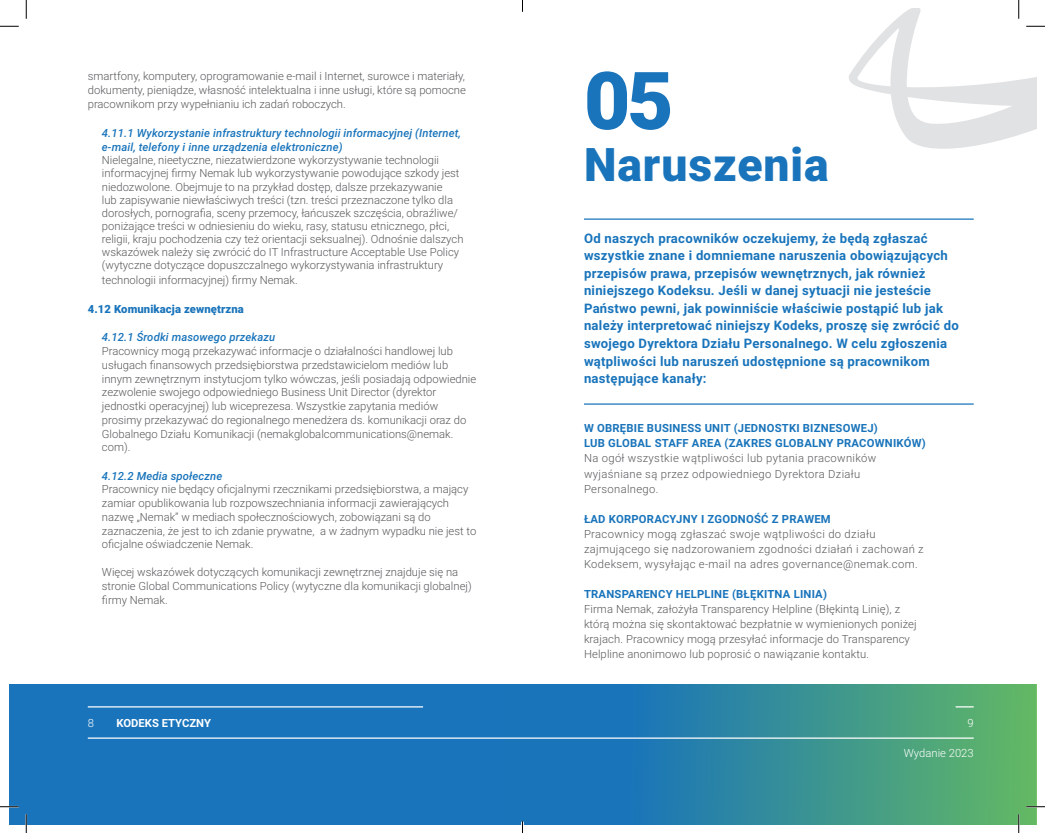
<style>
.page{position:relative;width:1045px;height:833px;background:#fff}
.page>*{position:absolute;margin:0;border:0;box-sizing:border-box;transform-origin:0 0}
.t1{font:900 80px "Roboto";color:#1974bb}
.t2{font:900 46.25px "Roboto";letter-spacing:.02em;color:#1974bb}
.t3{font:700 13.12px/17.5px "Roboto";letter-spacing:.02em;color:#1974bb}
.t4{font:300 11.25px/13.8px "Roboto";color:#57585a}
.t5{font:300 11.25px/15px "Roboto";letter-spacing:.03em;color:#57585a}
.t6{font:italic 500 11.25px/14.4px "Roboto";letter-spacing:.01em;color:#1974bb}
.t7{font:700 11.25px "Roboto";letter-spacing:.02em;color:#1974bb}
.t8{font:900 11.25px "Roboto";letter-spacing:.01em;color:#1974bb}
.t9{font:300 11.25px "Roboto";color:#fff}
.t10{font:700 11.25px "Roboto";color:#fff}
</style>
<div class="page">
<div style="left:9px;top:684px;width:513px;height:139px;background:#1974bb"></div>
<svg style="left:505px;top:684px;width:531px;height:139px;background:#368e99"></svg>
<hr style="left:88px;top:705px;width:335px;height:2px;background:#fff">
<svg style="left:955px;top:705px;width:18px;height:2px"></svg>
<hr style="left:88px;top:737px;width:885px;height:1px;background:#fff">
<hr style="left:584px;top:218px;width:389px;height:1px;background:#1974bb">
<hr style="left:584px;top:403px;width:389px;height:1px;background:#1974bb">
<svg style="left:0;top:25px;width:19px;height:2px"></svg>
<svg style="left:0;top:805px;width:19px;height:2px"></svg>
<svg style="left:1026px;top:805px;width:19px;height:2px"></svg>
<svg style="left:25px;top:0;width:2px;height:19px"></svg>
<svg style="left:25px;top:814px;width:2px;height:18px"></svg>
<svg style="left:849px;top:0;width:196px;height:149px"></svg>
<svg style="left:1018px;top:813px;width:1px;height:19px"></svg>
<p class="t4" style="left:88px;top:68px;width:380px;text-align:justify">smartfony, komputery, oprogramowanie e-mail i Internet, surowce i materiały, dokumenty, pieniądze, własność intelektualna i inne usługi, które są pomocne pracownikom przy wypełnianiu ich zadań roboczych.</p>
<p class="t6" style="left:102px;top:125px;width:360px">4.11.1 Wykorzystanie infrastruktury technologii informacyjnej (Internet, e-mail, telefony i inne urządzenia elektroniczne)</p>
<p class="t4" style="left:102px;top:153px;width:363px;line-height:13.1px">Nielegalne, nieetyczne, niezatwierdzone wykorzystywanie technologii informacyjnej firmy Nemak lub wykorzystywanie powodujące szkody jest niedozwolone. Obejmuje to na przykład dostęp, dalsze przekazywanie<br>lub zapisywanie niewłaściwych treści (tzn. treści przeznaczone tylko dla dorosłych, pornografia, sceny przemocy, łańcuszek szczęścia, obraźliwe/ poniżające treści w odniesieniu do wieku, rasy, statusu etnicznego, płci, religii, kraju pochodzenia czy też orientacji seksualnej). Odnośnie dalszych wskazówek należy się zwrócić do IT Infrastructure Acceptable Use Policy (wytyczne dotyczące dopuszczalnego wykorzystywania infrastruktury</p>
<p class="t4" style="left:102px;top:272px;width:197px">technologii informacyjnej) firmy Nemak.</p>
<p class="t8" style="left:88px;top:300px;width:157px">4.12 Komunikacja zewnętrzna</p>
<p class="t6" style="left:102px;top:329px;width:175px">4.12.1 Środki masowego przekazu</p>
<p class="t4" style="left:102px;top:343px;width:376px">Pracownicy mogą przekazywać informacje o działalności handlowej lub usługach finansowych przedsiębiorstwa przedstawicielom mediów lub innym zewnętrznym instytucjom tylko wówczas, jeśli posiadają odpowiednie zezwolenie swojego odpowiedniego Business Unit Director (dyrektor jednostki operacyjnej) lub wiceprezesa. Wszystkie zapytania mediów prosimy przekazywać do regionalnego menedżera ds. komunikacji oraz do Globalnego Działu Komunikacji (nemakglobalcommunications@nemak. com).</p>
<p class="t6" style="left:102px;top:467px;width:122px">4.12.2 Media społeczne</p>
<p class="t4" style="left:102px;top:482px;width:376px">Pracownicy nie będący oficjalnymi rzecznikami przedsiębiorstwa, a mający zamiar opublikowania lub rozpowszechniania informacji zawierających nazwę „Nemak” w mediach społecznościowych, zobowiązani są do zaznaczenia, że jest to ich zdanie prywatne, a w żadnym wypadku nie jest to oficjalne oświadczenie Nemak.</p>
<p class="t4" style="left:102px;top:564px;width:371px">Więcej wskazówek dotyczących komunikacji zewnętrznej znajduje się na stronie Global Communications Policy (wytyczne dla komunikacji globalnej) firmy Nemak.</p>
<p class="t1" style="left:584px;top:44px;width:91px">05</p>
<p class="t2" style="left:584px;top:132px;width:246px">Naruszenia</p>
<p class="t3" style="left:584px;top:229px;width:376px">Od naszych pracowników oczekujemy, że będą zgłaszać wszystkie znane i domniemane naruszenia obowiązujących przepisów prawa, przepisów wewnętrznych, jak również niniejszego Kodeksu. Jeśli w danej sytuacji nie jesteście Państwo pewni, jak powinniście właściwie postąpić lub jak należy interpretować niniejszy Kodeks, proszę się zwrócić do swojego Dyrektora Działu Personalnego. W celu zgłoszenia wątpliwości lub naruszeń udostępnione są pracownikom następujące kanały:</p>
<p class="t7" style="left:584px;top:420px;width:295px">W OBRĘBIE BUSINESS UNIT (JEDNOSTKI BIZNESOWEJ)</p>
<p class="t7" style="left:584px;top:435px;width:343px">LUB GLOBAL STAFF AREA (ZAKRES GLOBALNY PRACOWNIKÓW)</p>
<p class="t5" style="left:584px;top:450px;width:294px">Na ogół wszystkie wątpliwości lub pytania pracowników wyjaśniane są przez odpowiedniego Dyrektora Działu<br>Personalnego.</p>
<p class="t7" style="left:584px;top:510px;width:248px">ŁAD KORPORACYJNY I ZGODNOŚĆ Z PRAWEM</p>
<p class="t5" style="left:584px;top:525px;width:341px">Pracownicy mogą zgłaszać swoje wątpliwości do działu zajmującego się nadzorowaniem zgodności działań i zachowań z<br>Kodeksem, wysyłając e-mail na adres governance@nemak.com.</p>
<p class="t7" style="left:584px;top:585px;width:244px">TRANSPARENCY HELPLINE (BŁĘKITNA LINIA)</p>
<p class="t4" style="left:584px;top:600px;width:334px;line-height:15px">Firma Nemak, założyła Transparency Helpline (Błękintą Linię), z którą można się skontaktować bezpłatnie w wymienionych poniżej krajach. Pracownicy mogą przesyłać informacje do Transparency Helpline anonimowo lub poprosić o nawiązanie kontaktu.</p>
<p class="t9" style="left:88px;top:714px;width:8px">8</p>
<p class="t10" style="left:116px;top:714px;width:96px">KODEKS ETYCZNY</p>
<p class="t9" style="left:967px;top:714px;width:8px">9</p>
<p class="t9" style="left:904px;top:744px;width:71px">Wydanie 2023</p>
</div>
